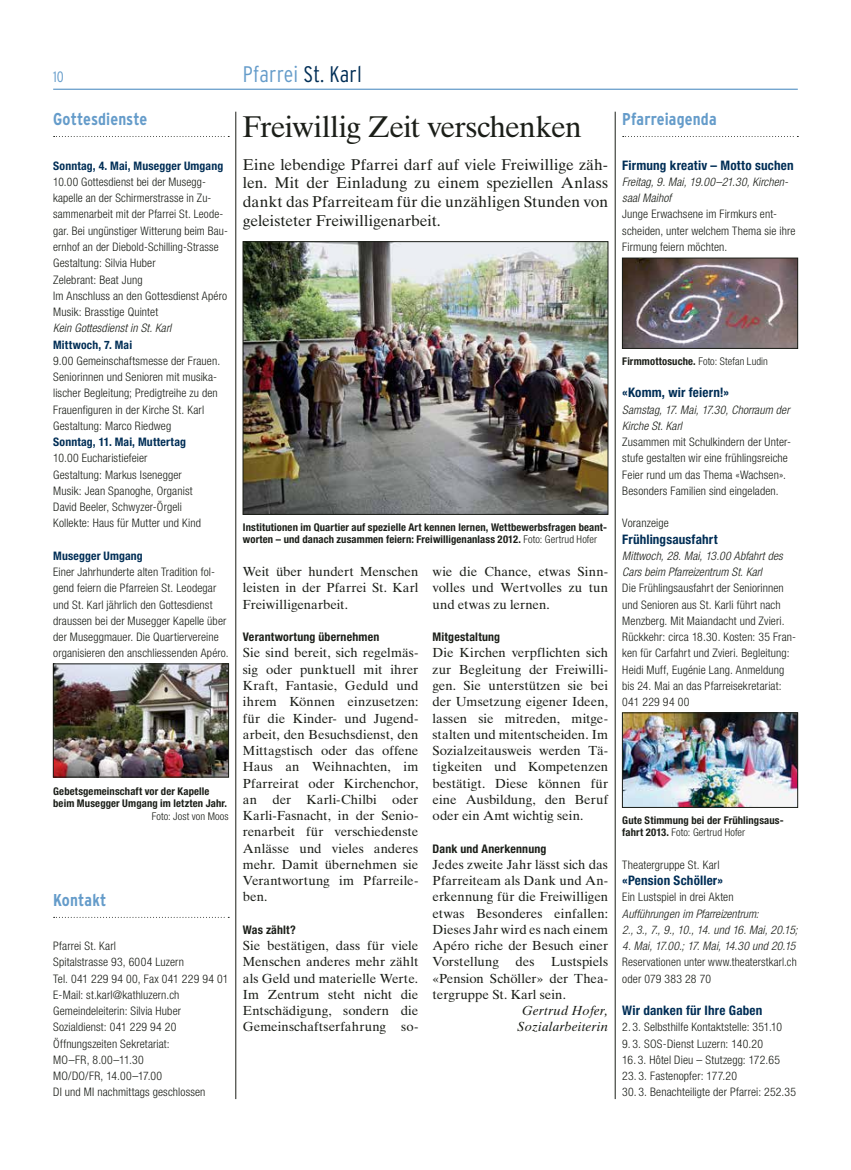
<style>
.page{position:relative;width:851px;height:1170px;background:#fff}
.page>*{position:absolute;margin:0;border:0;box-sizing:border-box;transform-origin:0 0}
.t1{font:30px "Times Ten LT Std";letter-spacing:-.03em;color:#1b1e18}
.t2{font:300 condensed 22.5px "Interstate";letter-spacing:.01em;color:#659cca}
.t3{font:700 condensed 17.12px "Interstate";letter-spacing:.005em;color:#659cca}
.t4{font:15.62px/18.8px "Times Ten LT Std";letter-spacing:-.01em;color:#1b1e18;text-align:justify}
.t5{font:300 condensed 15px "Interstate";color:#659cca}
.t6{font:13.12px/16.2px "Times Ten LT Std";color:#1b1e18;text-align:justify}
.t7{font:700 condensed 13.12px "Helvetica Neue LT Std";letter-spacing:.01em;color:#002e56}
.t8{font:italic 13.12px/16.2px "Times Ten LT Std";letter-spacing:.015em;color:#1b1e18;text-align:center}
.t9{font:700 condensed 11.88px "Helvetica Neue LT Std";letter-spacing:.015em;color:#1b1e18}
.t10{font:300 condensed 11.75px/16.2px "Helvetica Neue LT Std";letter-spacing:.01em;color:#1b1e18}
.t11{font:italic 300 condensed 11.75px/16.2px "Helvetica Neue LT Std";letter-spacing:.01em;color:#1b1e18}
.t12{font:700 condensed 11.75px "Helvetica Neue LT Std";letter-spacing:.015em;color:#002e56}
.t13{font:700 condensed 11.62px "Helvetica Neue LT Std";letter-spacing:.015em;color:#002e56}
.t14{font:700 condensed 10.62px/12.8px "Helvetica Neue LT Std";letter-spacing:.015em;color:#1b1e18}
.t15{font:300 condensed 10.62px "Helvetica Neue LT Std";letter-spacing:.01em;color:#1b1e18}
.s1{color:#002e56}
.s2{font-weight:300}
.s3{font-weight:700}
</style>
<div class="page">
<svg style="left:622px;top:136px;width:176px;height:1px"></svg>
<img style="left:624px;top:260px;width:171px;height:86px">
<div style="left:622px;top:258px;width:175px;height:90px;border:1px solid #1b1e18"></div>
<img style="left:624px;top:714px;width:171px;height:91px">
<div style="left:622px;top:712px;width:175px;height:95px;border:1px solid #1b1e18"></div>
<hr style="left:53px;top:89px;width:744px;height:1px;background:#659cca">
<svg style="left:54px;top:136px;width:175px;height:1px"></svg>
<img style="left:55px;top:665px;width:172px;height:110px">
<div style="left:53px;top:663px;width:176px;height:114px;border:1px solid #1b1e18"></div>
<hr style="left:235px;top:112px;width:1px;height:986px;background:#1b1e18">
<hr style="left:615px;top:112px;width:1px;height:986px;background:#1b1e18">
<svg style="left:54px;top:916px;width:175px;height:1px"></svg>
<img style="left:245px;top:243px;width:361px;height:269px">
<div style="left:243px;top:241px;width:365px;height:273px;border:1px solid #1b1e18"></div>
<p class="t5" style="left:53px;top:68px;width:12px">10</p>
<h2 class="t2" style="left:243px;top:62px;width:120px">Pfarrei <span class="s1">St. Karl</span></h2>
<h3 class="t3" style="left:53px;top:110px;width:96px">Gottesdienste</h3>
<p class="t12" style="left:53px;top:158px;width:171px">Sonntag, 4. Mai, Musegger Umgang</p>
<p class="t10" style="left:53px;top:173px;width:176px">10.00 Gottesdienst bei der Musegg&shy;kapelle an der Schirmerstrasse in Zu&shy;sammenarbeit mit der Pfarrei St. Leode&shy;gar. Bei ungünstiger Witterung beim Bau&shy;ernhof an der Diebold-Schilling-Strasse Gestaltung: Silvia Huber<br>Zelebrant: Beat Jung<br>Im Anschluss an den Gottesdienst Apéro Musik: Brasstige Quintet</p>
<p class="t11" style="left:53px;top:320px;width:119px">Kein Gottesdienst in St. Karl</p>
<p class="t13" style="left:53px;top:337px;width:80px">Mittwoch, 7. Mai</p>
<p class="t10" style="left:53px;top:352px;width:168px">9.00 Gemeinschaftsmesse der Frauen.<br>Seniorinnen und Senioren mit musika&shy;lischer Begleitung; Predigtreihe zu den Frauenfiguren in der Kirche St. Karl Gestaltung: Marco Riedweg</p>
<p class="t12" style="left:53px;top:435px;width:134px">Sonntag, 11. Mai, Muttertag</p>
<p class="t10" style="left:53px;top:450px;width:149px">10.00 Eucharistiefeier<br>Gestaltung: Markus Isenegger<br>Musik: Jean Spanoghe, Organist<br>David Beeler, Schwyzer-Örgeli<br>Kollekte: Haus für Mutter und Kind</p>
<p class="t12" style="left:53px;top:548px;width:91px">Musegger Umgang</p>
<p class="t10" style="left:53px;top:563px;width:177px">Einer Jahrhunderte alten Tradition fol&shy;gend feiern die Pfarreien St. Leodegar und St. Karl jährlich den Gottesdienst draussen bei der Musegger Kapelle über der Museggmauer. Die Quartiervereine organisieren den anschliessenden Apéro.</p>
<h1 class="t1" style="left:243px;top:109px;width:340px">Freiwillig Zeit verschenken</h1>
<h3 class="t4" style="left:243px;top:155px;width:366px">Eine lebendige Pfarrei darf auf viele Freiwillige zäh&shy;len. Mit der Einladung zu einem speziellen Anlass dankt das Pfarreiteam für die unzähligen Stunden von geleisteter Freiwilligenarbeit.</h3>
<p class="t14" style="left:243px;top:520px;width:365px">Institutionen im Quartier auf spezielle Art kennen lernen, Wettbewerbsfragen beant&shy;worten – und danach zusammen feiern: Freiwilligenanlass 2012. <span class="s2">Foto: Gertrud Hofer</span></p>
<p class="t6" style="left:432px;top:563px;width:177px">wie die Chance, etwas Sinn&shy;volles und Wertvolles zu tun und etwas zu lernen.</p>
<p class="t9" style="left:432px;top:629px;width:69px">Mitgestaltung</p>
<p class="t6" style="left:432px;top:644px;width:177px">Die Kirchen verpflichten sich zur Begleitung der Freiwilli&shy;gen. Sie unterstützen sie bei der Umsetzung eigener Ideen, lassen sie mitreden, mitge&shy;stalten und mitentscheiden. Im Sozialzeitausweis werden Tä&shy;tigkeiten und Kompetenzen bestätigt. Diese können für eine Ausbildung, den Beruf oder ein Amt wichtig sein.</p>
<p class="t9" style="left:432px;top:841px;width:115px">Dank und Anerkennung</p>
<p class="t6" style="left:432px;top:856px;width:177px">Jedes zweite Jahr lässt sich das Pfarreiteam als Dank und An&shy;erkennung für die Freiwilligen etwas Besonderes einfallen:<br>Dieses Jahr wird es nach einem Apéro riche der Besuch einer Vorstellung</p>
<p class="t6" style="left:243px;top:563px;width:177px">Weit über hundert Menschen leisten in der Pfarrei St. Karl Freiwilligenarbeit.</p>
<p class="t9" style="left:243px;top:629px;width:138px">Verantwortung übernehmen</p>
<p class="t6" style="left:243px;top:644px;width:177px">Sie sind bereit, sich regelmäs&shy;sig oder punktuell mit ihrer Kraft, Fantasie, Geduld und ihrem Können einzusetzen: für die Kinder- und Jugend&shy;arbeit, den Besuchsdienst, den Mittagstisch oder das offene Haus an Weihnachten, im Pfarreirat oder Kirchenchor, an der Karli-Chilbi oder Karli-Fasnacht, in der Senio&shy;renarbeit für verschiedenste Anlässe und vieles anderes mehr. Damit übernehmen sie Verantwortung im Pfarreile&shy;ben.</p>
<p class="t9" style="left:243px;top:922px;width:54px">Was zählt?</p>
<p class="t6" style="left:243px;top:937px;width:177px">Sie bestätigen, dass für viele Menschen anderes mehr zählt als Geld und materielle Werte.<br>Im Zentrum steht nicht die Entschädigung, sondern die Gemeinschaftserfahrung so-</p>
<p class="t14" style="left:53px;top:784px;width:175px">Gebetsgemeinschaft vor der Kapelle beim Musegger Umgang im letzten Jahr.</p>
<p class="t15" style="left:152px;top:810px;width:78px">Foto: Jost von Moos</p>
<h3 class="t3" style="left:53px;top:890px;width:55px">Kontakt</h3>
<p class="t10" style="left:53px;top:937px;width:177px">Pfarrei St. Karl<br>Spitalstrasse 93, 6004 Luzern<br>Tel. 041 229 94 00, Fax 041 229 94 01<br>E-Mail: st.karl@kathluzern.ch<br>Gemeindeleiterin: Silvia Huber<br>Sozialdienst: 041 229 94 20<br>Öffnungszeiten Sekretariat:<br>MO–FR, 8.00–11.30<br>MO/DO/FR, 14.00–17.00<br>DI und MI nachmittags geschlossen</p>
<p class="t6" style="left:432px;top:953px;width:177px;text-indent:118px">Lustspiels «Pension Schöller» der Thea&shy;tergruppe St. Karl sein.</p>
<p class="t8" style="left:517px;top:1002px;width:92px">Gertrud Hofer,<br>Sozialarbeiterin</p>
<p class="t6" style="left:515px;top:953px;width:21px">des</p>
<h3 class="t3" style="left:622px;top:110px;width:96px">Pfarreiagenda</h3>
<p class="t7" style="left:622px;top:157px;width:173px">Firmung kreativ – Motto suchen</p>
<p class="t11" style="left:622px;top:174px;width:167px">Freitag, 9. Mai, 19.00–21.30, Kirchen&shy;saal Maihof</p>
<p class="t10" style="left:622px;top:206px;width:174px">Junge Erwachsene im Firmkurs ent&shy;scheiden, unter welchem Thema sie ihre<br>Firmung feiern möchten.</p>
<p class="t15" style="left:622px;top:355px;width:147px"><span class="s3">Firmmottosuche.</span> Foto: Stefan Ludin</p>
<p class="t7" style="left:622px;top:384px;width:108px">«Komm, wir feiern!»</p>
<p class="t11" style="left:622px;top:401px;width:169px">Samstag, 17. Mai, 17.30, Chorraum der<br>Kirche St. Karl</p>
<p class="t10" style="left:622px;top:433px;width:170px">Zusammen mit Schulkindern der Unter&shy;stufe gestalten wir eine frühlingsreiche Feier rund um das Thema «Wachsen».<br>Besonders Familien sind eingeladen.</p>
<p class="t10" style="left:622px;top:515px;width:48px">Voranzeige</p>
<p class="t7" style="left:622px;top:531px;width:97px">Frühlingsausfahrt</p>
<p class="t11" style="left:622px;top:548px;width:162px">Mittwoch, 28. Mai, 13.00 Abfahrt des<br>Cars beim Pfarreizentrum St. Karl</p>
<p class="t10" style="left:622px;top:580px;width:175px">Die Frühlingsausfahrt der Seniorinnen und Senioren aus St. Karli führt nach Menzberg. Mit Maiandacht und Zvieri.<br>Rückkehr: circa 18.30. Kosten: 35 Fran&shy;ken für Carfahrt und Zvieri. Begleitung:<br>Heidi Muff, Eugénie Lang. Anmeldung bis 24. Mai an das Pfarreisekretariat:<br>041 229 94 00</p>
<p class="t14" style="left:622px;top:813px;width:163px">Gute Stimmung bei der Frühlingsaus&shy;fahrt 2013. <span class="s2">Foto: Gertrud Hofer</span></p>
<p class="t10" style="left:622px;top:856px;width:99px">Theatergruppe St. Karl</p>
<p class="t7" style="left:622px;top:872px;width:102px">«Pension Schöller»</p>
<p class="t10" style="left:622px;top:888px;width:113px">Ein Lustspiel in drei Akten</p>
<p class="t11" style="left:622px;top:905px;width:177px">Aufführungen im Pfarreizentrum:<br>2., 3., 7., 9., 10., 14. und 16. Mai, 20.15;</p>
<p class="t11" style="left:622px;top:938px;width:175px">4. Mai, 17.00.; 17. Mai, 14.30 und 20.15</p>
<p class="t10" style="left:622px;top:953px;width:176px">Reservationen unter www.theaterstkarl.ch oder 079 383 28 70</p>
<p class="t7" style="left:622px;top:1002px;width:142px">Wir danken für Ihre Gaben</p>
<p class="t10" style="left:622px;top:1018px;width:161px">2. 3. Selbsthilfe Kontaktstelle: 351.10</p>
<p class="t10" style="left:622px;top:1035px;width:142px">9. 3. SOS-Dienst Luzern: 140.20</p>
<p class="t10" style="left:622px;top:1051px;width:159px">16. 3. Hôtel Dieu – Stutzegg: 172.65</p>
<p class="t10" style="left:622px;top:1067px;width:116px">23. 3. Fastenopfer: 177.20</p>
<p class="t10" style="left:622px;top:1083px;width:175px">30. 3. Benachteiligte der Pfarrei: 252.35</p>
</div>
